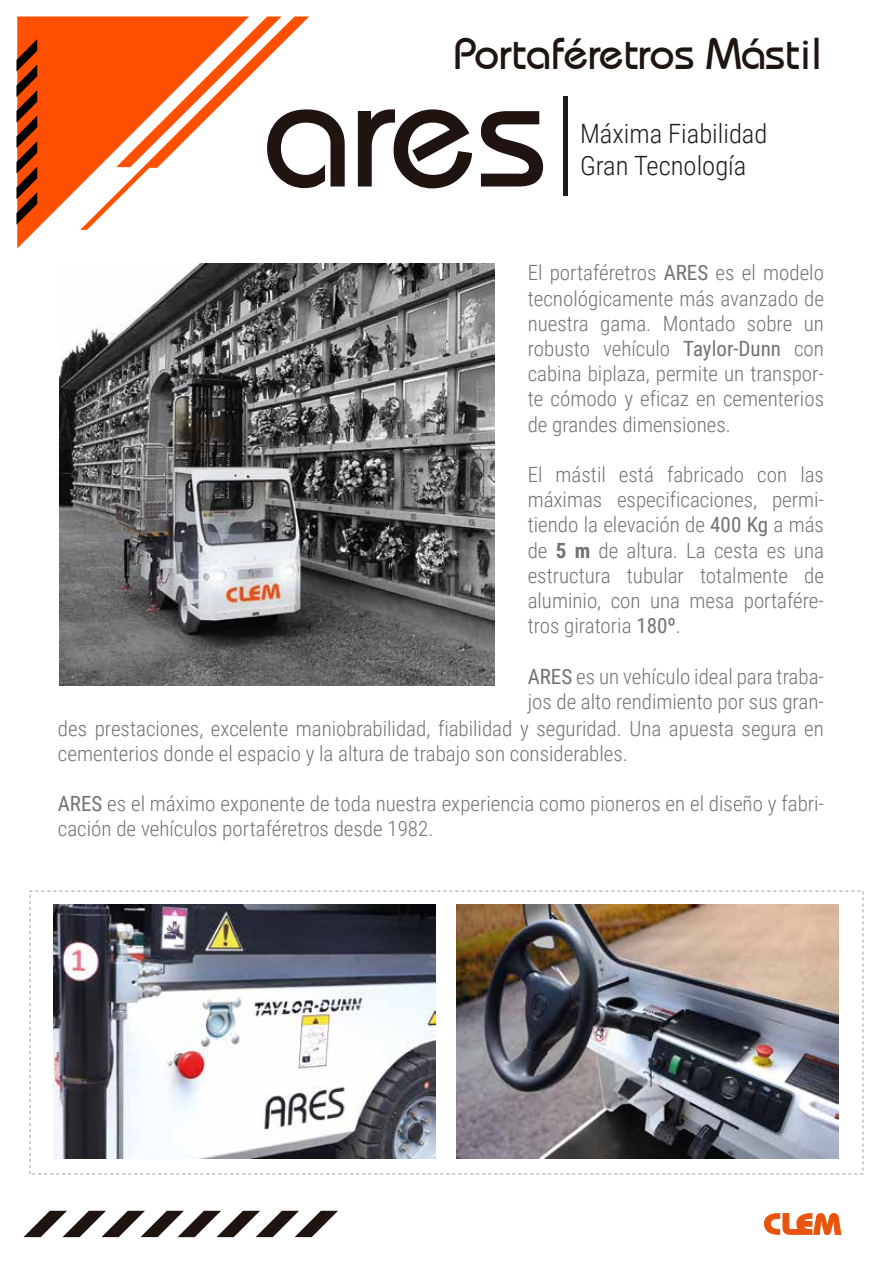
<style>
.page{position:relative;width:893px;height:1263px;background:#fff}
.page>*{position:absolute;margin:0;border:0;box-sizing:border-box;transform-origin:0 0}
.t1{font:157.35px "Bimini";color:#1f1410}
.t2{font:44.4px "Bimini";color:#1f1410}
.t3{font:300 26.55px "Roboto Condensed";color:#1d1d1b}
.t4{font:300 21px/25.2px "Roboto Condensed";color:#727277}
.s1{font-weight:400}
.s2{font-weight:700}
</style>
<div class="page">
<svg style="left:23px;top:1211px;width:315px;height:26px"></svg>
<svg style="left:17px;top:16px;width:63px;height:232px;fill:#fe5000"></svg>
<svg style="left:80px;top:16px;width:229px;height:214px"></svg>
<svg style="left:16px;top:39px;width:21px;height:186px;background:#91350b"></svg>
<div style="left:563px;top:97px;width:5px;height:99px;background:#1d1d1b"></div>
<img style="left:59px;top:264px;width:435px;height:422px">
<svg style="left:764px;top:1213px;width:78px;height:22px"></svg>
<svg style="left:30px;top:891px;width:833px;height:283px"></svg>
<img style="left:456px;top:905px;width:382px;height:253px">
<img style="left:53px;top:905px;width:383px;height:254px">
<h2 class="t2" style="left:454px;top:27px;width:370px">Portaféretros Mástil</h2>
<h1 class="t1" style="left:263px;top:38px;width:284px">ares</h1>
<p class="t3" style="left:580px;top:115px;width:189px">Máxima Fiabilidad</p>
<p class="t3" style="left:580px;top:147px;width:168px">Gran Tecnología</p>
<p class="t4" style="left:528px;top:260px;width:298px;text-align:justify">El portaféretros <span class="s1">ARES</span> es el modelo tecnológicamente más avanzado de nuestra gama. Montado sobre un robusto vehículo <span class="s1">Taylor-Dunn</span> con cabina biplaza, permite un transpor&shy;te cómodo y eficaz en cementerios de grandes dimensiones.</p>
<p class="t4" style="left:528px;top:461px;width:298px;text-align:justify">El mástil está fabricado con las máximas especificaciones, permi&shy;tiendo la elevación de <span class="s1">400 Kg</span> a más de <span class="s2">5 m</span> de altura. La cesta es una estructura tubular totalmente de aluminio, con una mesa portafére&shy;tros giratoria <span class="s1">180º</span>.</p>
<p class="t4" style="left:528px;top:663px;width:298px"><span class="s1">ARES</span> es un vehículo ideal para traba&shy;jos de alto rendimiento por sus gran-</p>
<p class="t4" style="left:58px;top:715px;width:768px">des prestaciones, excelente maniobrabilidad, fiabilidad y seguridad. Una apuesta segura en cementerios donde el espacio y la altura de trabajo son considerables.</p>
<p class="t4" style="left:58px;top:790px;width:768px"><span class="s1">ARES</span> es el máximo exponente de toda nuestra experiencia como pioneros en el diseño y fabri&shy;cación de vehículos portaféretros desde 1982.</p>
</div>
